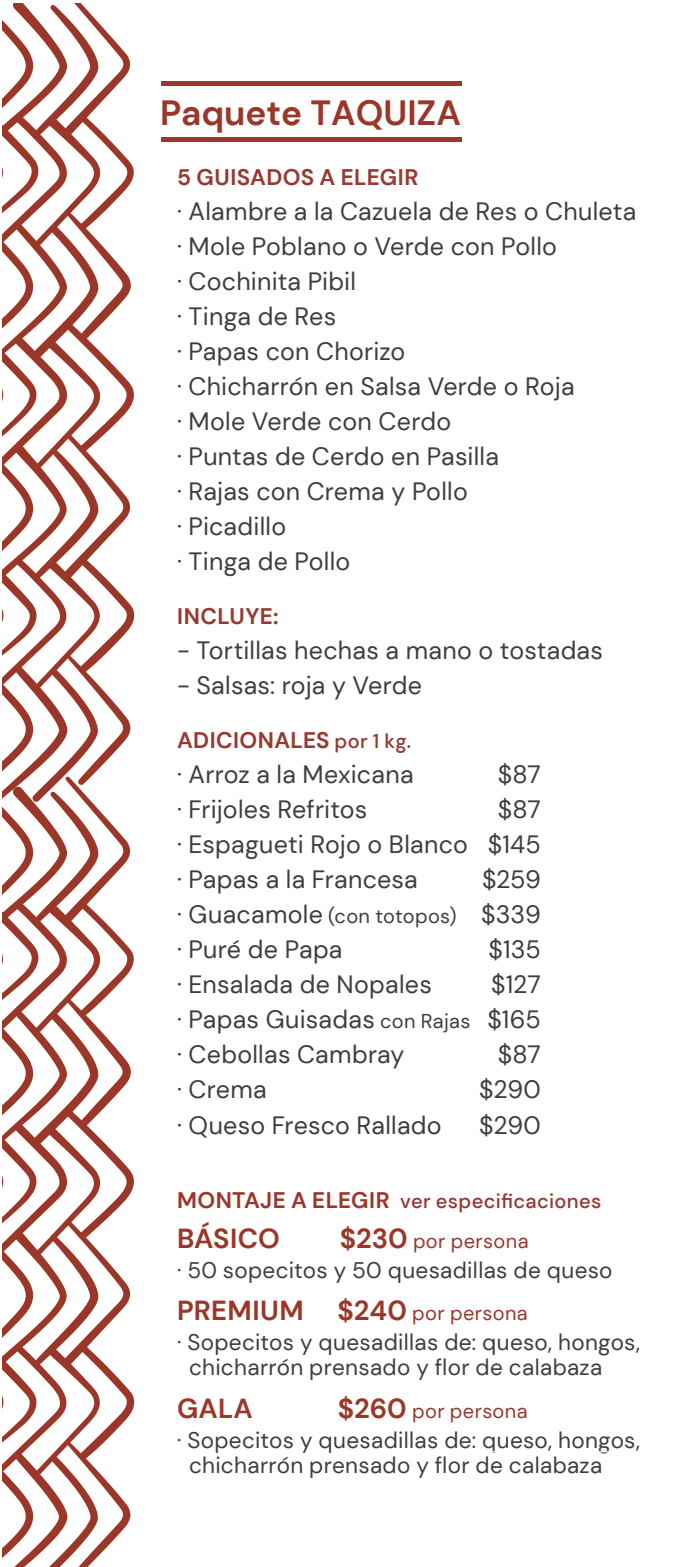
<style>
.page{position:relative;width:679px;height:1567px;background:#fff}
.page>*{position:absolute;margin:0;border:0;box-sizing:border-box;transform-origin:0 0}
.t1{font:700 35px "DM Sans";color:#9a3729}
.t2{font:700 27.5px "DM Sans";letter-spacing:.01em;color:#9a3729}
.t3{font:25px/35px "DM Sans";letter-spacing:.01em;color:#3e3e3f;text-align:justify}
.t4{font:22.5px/25px "DM Sans";letter-spacing:.015em;color:#3e3e3f}
.t5{font:700 22.5px "DM Sans";letter-spacing:.02em;color:#973930}
.t6{font:500 20px "DM Sans";letter-spacing:.02em;color:#973930}
.t7{font:20px "DM Sans";letter-spacing:.02em;color:#9a3729}
.s1{font-weight:500;font-size:20px}
.s2{font-size:20px}
.s3{font-weight:700;font-size:22.5px;color:#9a3729}
.s4{font-weight:700;font-size:27.5px}
.s5{font-weight:400;font-size:20px}
</style>
<div class="page">
<hr style="left:161px;top:138px;width:300px;height:4px;background:#9a3729">
<hr style="left:161px;top:81px;width:300px;height:4px;background:#9a3729">
<svg style="left:3px;top:4px;width:131px;height:768px"></svg>
<svg style="left:3px;top:772px;width:131px;height:794px"></svg>
<h1 class="t1" style="left:160px;top:91px;width:302px">Paquete TAQUIZA</h1>
<p class="t5" style="left:177px;top:163px;width:243px">5 GUISADOS A ELEGIR</p>
<p class="t3" style="left:177px;top:194px;width:460px;text-align:left">· Alambre a la Cazuela de Res o Chuleta · Mole Poblano o Verde con Pollo<br>· Cochinita Pibil<br>· Tinga de Res<br>· Papas con Chorizo<br>· Chicharrón en Salsa Verde o Roja<br>· Mole Verde con Cerdo<br>· Puntas de Cerdo en Pasilla<br>· Rajas con Crema y Pollo<br>· Picadillo<br>· Tinga de Pollo</p>
<p class="t5" style="left:177px;top:602px;width:103px">INCLUYE:</p>
<p class="t3" style="left:177px;top:633px;width:427px">- Tortillas hechas a mano o tostadas</p>
<p class="t3" style="left:177px;top:668px;width:246px">- Salsas: roja y Verde</p>
<p class="t5" style="left:177px;top:726px;width:235px">ADICIONALES <span class="s1">por 1 kg.</span></p>
<p class="t3" style="left:177px;top:757px;width:238px">· Arroz a la Mexicana</p>
<p class="t3" style="left:497px;top:757px;width:44px">$87</p>
<p class="t3" style="left:177px;top:792px;width:192px">· Frijoles Refritos</p>
<p class="t3" style="left:177px;top:792px;width:365px;text-indent:320px">$87 · Espagueti Rojo o Blanco $145 · Papas a la Francesa</p>
<p class="t3" style="left:177px;top:862px;width:365px;text-indent:305px">$259 · Guacamole <span class="s2">(con totopos)</span> $339 · Puré de Papa</p>
<p class="t3" style="left:488px;top:932px;width:54px">$135</p>
<p class="t3" style="left:177px;top:967px;width:365px;text-indent:314px">$127 · Papas Guisadas <span class="s2">con Rajas</span> $165 · Cebollas Cambray</p>
<p class="t3" style="left:177px;top:967px;width:256px">· Ensalada de Nopales</p>
<p class="t3" style="left:497px;top:1037px;width:44px">$87</p>
<p class="t3" style="left:177px;top:1072px;width:91px">· Crema</p>
<p class="t3" style="left:479px;top:1072px;width:63px">$290</p>
<p class="t3" style="left:177px;top:1107px;width:266px">· Queso Fresco Rallado</p>
<p class="t3" style="left:479px;top:1107px;width:63px">$290</p>
<p class="t6" style="left:177px;top:1188px;width:425px"><span class="s3">MONTAJE A ELEGIR</span> ver especificaciones</p>
<p class="t2" style="left:177px;top:1220px;width:104px">BÁSICO</p>
<p class="t7" style="left:340px;top:1228px;width:190px"><span class="s4">$230</span> por persona</p>
<p class="t4" style="left:177px;top:1257px;width:437px">· 50 sopecitos y 50 quesadillas de queso</p>
<p class="t2" style="left:177px;top:1293px;width:352px">PREMIUM $240 <span class="s5">por persona</span></p>
<p class="t4" style="left:189px;top:1329px;width:452px;text-indent:-12px">· Sopecitos y quesadillas de: queso, hongos, chicharrón prensado y flor de calabaza</p>
<p class="t2" style="left:177px;top:1390px;width:77px">GALA</p>
<p class="t7" style="left:338px;top:1398px;width:191px"><span class="s4">$260</span> por persona</p>
<p class="t4" style="left:189px;top:1427px;width:452px;text-indent:-12px">· Sopecitos y quesadillas de: queso, hongos, chicharrón prensado y flor de calabaza</p>
</div>
